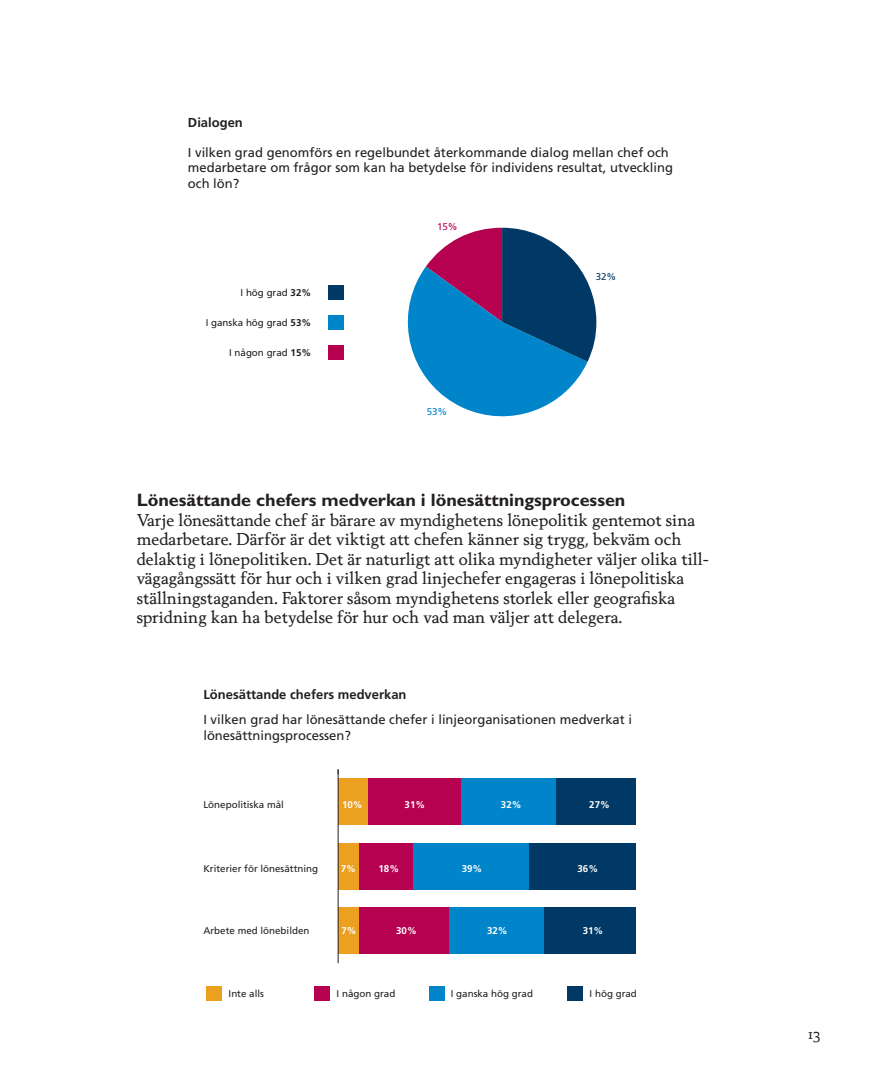
<style>
.page{position:relative;width:872px;height:1085px;background:#fff}
.page>*{position:absolute;margin:0;border:0;box-sizing:border-box;transform-origin:0 0}
.t1{font:700 18px "Gill Sans";color:#231f20}
.t2{font:16.5px/19.5px "Berling Nova Text Pro";color:#231f20}
.t3{font:15px "Berling Nova Text Pro";color:#231f20}
.t4{font:13.05px/15.6px "Frutiger";color:#231f20}
.t5{font:700 13.05px "Frutiger";color:#231f20}
.t6{font:9.75px "Frutiger";color:#231f20}
.t7{font:700 9.75px "Frutiger";color:#fff}
.t8{font:9.75px "Frutiger";color:#0084ca}
.t9{font:9.75px "Frutiger";color:#003965}
.t10{font:9.75px "Frutiger";color:#b60150}
.s1{font-weight:700}
</style>
<div class="page">
<div style="left:328px;top:285px;width:15px;height:14px;background:#003965"></div>
<div style="left:328px;top:345px;width:15px;height:14px;background:#b60150"></div>
<div style="left:328px;top:315px;width:15px;height:14px;background:#0084ca"></div>
<svg style="left:407px;top:228px;width:189px;height:189px"></svg>
<div style="left:555px;top:778px;width:81px;height:46px;background:#003965"></div>
<div style="left:529px;top:842px;width:107px;height:47px;background:#003965"></div>
<div style="left:543px;top:907px;width:93px;height:46px;background:#003965"></div>
<div style="left:460px;top:778px;width:95px;height:46px;background:#0084ca"></div>
<div style="left:412px;top:842px;width:117px;height:47px;background:#0084ca"></div>
<div style="left:448px;top:907px;width:95px;height:46px;background:#0084ca"></div>
<div style="left:368px;top:778px;width:92px;height:46px;background:#b60150"></div>
<div style="left:359px;top:842px;width:53px;height:47px;background:#b60150"></div>
<div style="left:359px;top:907px;width:89px;height:46px;background:#b60150"></div>
<div style="left:338px;top:778px;width:30px;height:46px;background:#eca020"></div>
<div style="left:338px;top:842px;width:21px;height:47px;background:#eca020"></div>
<div style="left:338px;top:907px;width:21px;height:46px;background:#eca020"></div>
<div style="left:207px;top:986px;width:15px;height:14px;background:#eca020"></div>
<div style="left:315px;top:986px;width:15px;height:14px;background:#b60150"></div>
<div style="left:429px;top:986px;width:15px;height:14px;background:#0084ca"></div>
<div style="left:568px;top:986px;width:15px;height:14px;background:#003965"></div>
<hr style="left:338px;top:769px;width:1px;height:194px;background:#231f20">
<p class="t5" style="left:188px;top:117px;width:56px">Dialogen</p>
<p class="t4" style="left:188px;top:145px;width:486px">I vilken grad genomförs en regelbundet återkommande dialog mellan chef och medarbetare om frågor som kan ha betydelse för individens resultat, utveckling och lön?</p>
<p class="t6" style="left:240px;top:289px;width:72px">I hög grad <span class="s1">32%</span></p>
<p class="t6" style="left:206px;top:318px;width:107px">I ganska hög grad <span class="s1">53%</span></p>
<p class="t6" style="left:229px;top:348px;width:84px">I någon grad <span class="s1">15%</span></p>
<p class="t10" style="left:437px;top:222px;width:22px">15%</p>
<p class="t8" style="left:427px;top:407px;width:22px">53%</p>
<p class="t9" style="left:595px;top:272px;width:22px">32%</p>
<p class="t1" style="left:137px;top:493px;width:490px">Lönesättande chefers medverkan i lönesättningsprocessen</p>
<p class="t2" style="left:137px;top:511px;width:573px">Varje lönesättande chef är bärare av myndighetens lönepolitik gentemot sina medarbetare. Därför är det viktigt att chefen känner sig trygg, bekväm och delaktig i lönepolitiken. Det är naturligt att olika myndigheter väljer olika till&shy;vägagångssätt för hur och i vilken grad linjechefer engageras i lönepolitiska ställningstaganden. Faktorer såsom myndighetens storlek eller geografiska spridning kan ha betydelse för hur och vad man väljer att delegera.</p>
<p class="t5" style="left:203px;top:688px;width:205px">Lönesättande chefers medverkan</p>
<p class="t4" style="left:203px;top:712px;width:430px">I vilken grad har lönesättande chefer i linjeorganisationen medverkat i lönesättningsprocessen?</p>
<p class="t6" style="left:203px;top:800px;width:82px">Lönepolitiska mål</p>
<p class="t7" style="left:342px;top:800px;width:22px">10%</p>
<p class="t7" style="left:404px;top:800px;width:22px">31%</p>
<p class="t7" style="left:501px;top:800px;width:22px">32%</p>
<p class="t7" style="left:589px;top:800px;width:22px">27%</p>
<p class="t6" style="left:203px;top:864px;width:116px">Kriterier för lönesättning</p>
<p class="t6" style="left:203px;top:926px;width:107px">Arbete med lönebilden</p>
<p class="t7" style="left:341px;top:864px;width:17px">7%</p>
<p class="t7" style="left:341px;top:926px;width:17px">7%</p>
<p class="t7" style="left:378px;top:864px;width:22px">18%</p>
<p class="t7" style="left:461px;top:864px;width:22px">39%</p>
<p class="t7" style="left:577px;top:864px;width:22px">36%</p>
<p class="t7" style="left:396px;top:926px;width:22px">30%</p>
<p class="t7" style="left:487px;top:926px;width:22px">32%</p>
<p class="t7" style="left:582px;top:926px;width:22px">31%</p>
<p class="t6" style="left:229px;top:989px;width:37px">Inte alls</p>
<p class="t6" style="left:336px;top:989px;width:60px">I någon grad</p>
<p class="t6" style="left:451px;top:989px;width:84px">I ganska hög grad</p>
<p class="t6" style="left:589px;top:989px;width:49px">I hög grad</p>
<p class="t3" style="left:808px;top:1026px;width:14px">13</p>
</div>
